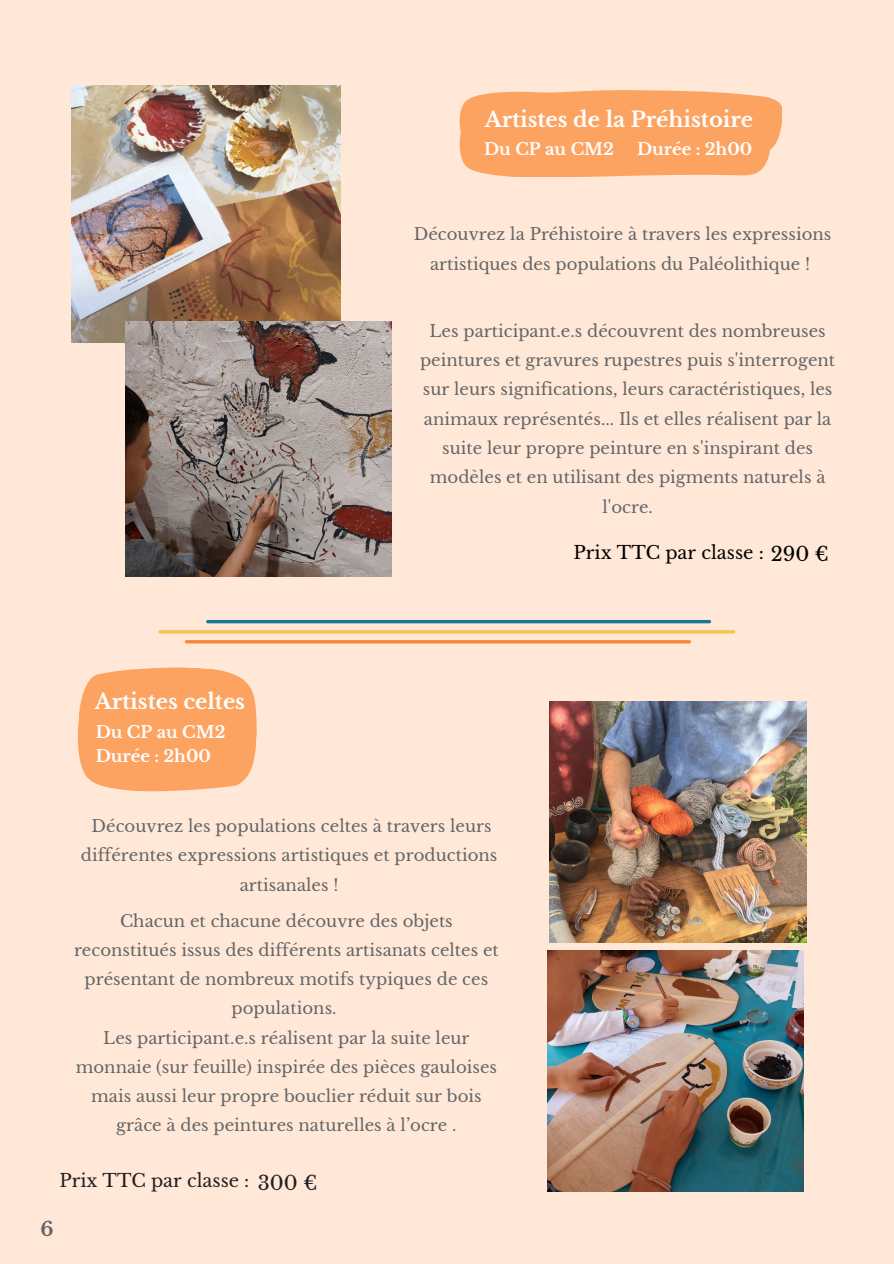
<style>
.page{position:relative;width:894px;height:1264px;background:#fff}
.page>*{position:absolute;margin:0;border:0;box-sizing:border-box;transform-origin:0 0}
.t1{font:700 21px "Libre Baskerville";color:#fff}
.t2{font:19.5px "Libre Baskerville";color:#231f20}
.t3{font:19.5px "Libre Baskerville";color:#000}
.t4{font:700 19.5px "Libre Baskerville";color:#646566}
.t5{font:18px "Libre Baskerville";color:#000}
.t6{font:18px "Libre Baskerville";color:#231f20}
.t7{font:16.5px/29.2px "Libre Baskerville";letter-spacing:.005em;color:#646566;text-align:center}
.t8{font:700 16.5px "Libre Baskerville";color:#fff}
</style>
<div class="page">
<div style="left:0;top:0;width:893px;height:1263px;background:#ffe8d8"></div>
<img style="left:71px;top:85px;width:269px;height:258px">
<img style="left:125px;top:322px;width:266px;height:254px">
<img style="left:547px;top:950px;width:256px;height:241px">
<img style="left:549px;top:701px;width:256px;height:241px">
<svg style="left:77px;top:667px;width:180px;height:125px"></svg>
<svg style="left:459px;top:90px;width:322px;height:86px"></svg>
<hr style="left:160px;top:630px;width:573px;height:3px;background:#f4c64c">
<hr style="left:208px;top:620px;width:501px;height:3px;background:#1a7594">
<hr style="left:186px;top:640px;width:503px;height:3px;background:#f88736">
<p class="t1" style="left:484px;top:107px;width:270px">Artistes de la Préhistoire</p>
<p class="t8" style="left:484px;top:139px;width:131px">Du CP au CM2</p>
<h2 class="t8" style="left:637px;top:139px;width:117px">Durée : 2h00</h2>
<p class="t7" style="left:413px;top:220px;width:419px">Découvrez la Préhistoire à travers les expressions artistiques des populations du Paléolithique !</p>
<p class="t7" style="left:420px;top:316px;width:416px">Les participant.e.s découvrent des nombreuses peintures et gravures rupestres puis s'interrogent sur leurs significations, leurs caractéristiques, les animaux représentés... Ils et elles réalisent par la suite leur propre peinture en s'inspirant des modèles et en utilisant des pigments naturels à l'ocre.</p>
<p class="t1" style="left:95px;top:689px;width:152px">Artistes celtes</p>
<h1 class="t8" style="left:96px;top:722px;width:131px">Du CP au CM2</h1>
<h3 class="t8" style="left:96px;top:746px;width:117px">Durée : 2h00</h3>
<p class="t7" style="left:81px;top:811px;width:418px">Découvrez les populations celtes à travers leurs différentes expressions artistiques et productions artisanales !</p>
<h3 class="t7" style="left:74px;top:906px;width:426px">Chacun et chacune découvre des objets reconstitués issus des différents artisanats celtes et présentant de nombreux motifs typiques de ces populations.</h3>
<p class="t7" style="left:76px;top:1023px;width:423px">Les participant.e.s réalisent par la suite leur monnaie (sur feuille) inspirée des pièces gauloises mais aussi leur propre bouclier réduit sur bois grâce à des peintures naturelles à l’ocre .</p>
<h3 class="t6" style="left:59px;top:1169px;width:191px">Prix TTC par classe :</h3>
<h1 class="t2" style="left:258px;top:1170px;width:61px">300 €</h1>
<p class="t4" style="left:41px;top:1216px;width:15px">6</p>
<p class="t5" style="left:573px;top:541px;width:192px">Prix TTC par classe :</p>
<h3 class="t3" style="left:770px;top:542px;width:60px">290 €</h3>
</div>
